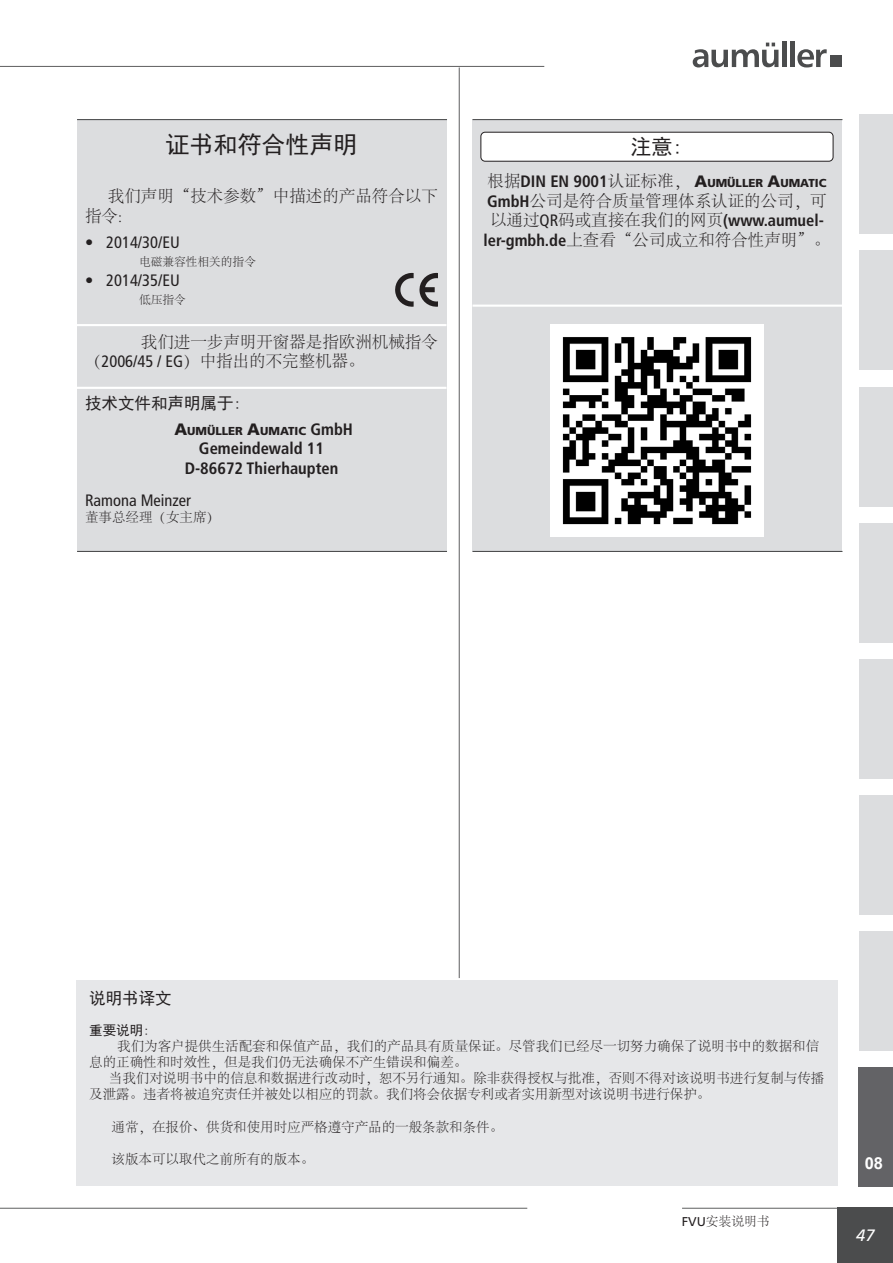
<style>
.page{position:relative;width:893px;height:1263px;background:#fff}
.page>*{position:absolute;margin:0;border:0;box-sizing:border-box;transform-origin:0 0}
._16_67_zentrieren_Kapitälchen{font:24px "Sim Hei";color:#231f20}
.CN_14_SimHei_zentriert_Kopie{font:21px "Sim Hei";color:#231f20}
.Deutsch_11_67_zentriert{font:300 16.5px/19.8px "Adobe Song Std";color:#231f20;text-align:center}
._11_57_block{font:300 16.5px/19.8px "Adobe Song Std";color:#231f20}
.Deutsch_11_57_links{font:condensed 16.5px "Frutiger LT Std";color:#231f20}
.Deutsch_11_67_zentriert-2{font:700 condensed 16.5px/19.8px "Frutiger LT Std";color:#231f20;text-align:center}
.CN_11_SimHei_block{font:16.5px "Sim Hei";color:#231f20}
.t1{font:italic 16.5px "Frutiger LT Std";color:#fff}
._11_ArialBold_mitte_weiß{font:700 16.5px "Arial";color:#fff}
.CN_9_links{font:300 13.5px/16.2px "Adobe Song Std";color:#231f20}
.CN_9_links-2{font:13.5px "Sim Hei";color:#231f20}
.t2{font:300 12.75px "Adobe Song Std";color:#231f20}
._10_57_links{font:300 11.7px "Adobe Song Std";color:#231f20}
.Deutsch_11_67_zentriert-3{font:900 11.55px "Frutiger LT Std";color:#231f20}
.s1{font-family:"Frutiger LT Std";font-weight:400;font-stretch:condensed}
.s2{font-size:16.5px}
.s3{font-weight:700;font-stretch:condensed;font-size:16.5px}
.s4{font-family:"Adobe Song Std";font-weight:300;font-size:16.5px}
.s5{font-family:"Frutiger LT Std";font-weight:700;font-stretch:condensed}
.s6{font-style:inherit}
.s7{font-family:"Frutiger LT Std";font-weight:400}
</style>
<div class="page">
<div style="left:859px;top:251px;width:34px;height:119px;background:#dcdddf"></div>
<div style="left:859px;top:387px;width:34px;height:119px;background:#dcdddf"></div>
<div style="left:859px;top:523px;width:34px;height:119px;background:#dcdddf"></div>
<div style="left:859px;top:659px;width:34px;height:119px;background:#dcdddf"></div>
<div style="left:859px;top:795px;width:34px;height:119px;background:#dcdddf"></div>
<div style="left:859px;top:931px;width:34px;height:119px;background:#dcdddf"></div>
<div style="left:859px;top:115px;width:34px;height:119px;background:#dcdddf"></div>
<hr style="left:682px;top:1208px;width:211px;height:1px;background:#4b4c4d">
<hr style="left:0;top:1208px;width:527px;height:1px;background:#4b4c4d">
<div style="left:838px;top:1208px;width:55px;height:55px;background:#4b4c4d"></div>
<div style="left:77px;top:119px;width:369px;height:433px;background:#dcdddf"></div>
<div style="left:472px;top:119px;width:370px;height:433px;background:#dcdddf"></div>
<hr style="left:459px;top:67px;width:1px;height:911px;background:#4b4c4d">
<hr style="left:473px;top:305px;width:369px;height:2px;background:#fff">
<hr style="left:77px;top:387px;width:369px;height:2px;background:#fff">
<hr style="left:473px;top:551px;width:369px;height:1px;background:#4b4c4d">
<hr style="left:473px;top:119px;width:369px;height:1px;background:#4b4c4d">
<hr style="left:77px;top:551px;width:370px;height:1px;background:#4b4c4d">
<hr style="left:77px;top:119px;width:370px;height:1px;background:#4b4c4d">
<div style="left:481px;top:132px;width:352px;height:29px;background:#fff;border-radius:4px"></div>
<div style="left:480px;top:132px;width:353px;height:30px;border:1px solid #231f20;border-radius:4px"></div>
<hr style="left:77px;top:324px;width:369px;height:2px;background:#fff">
<svg style="left:395px;top:273px;width:43px;height:34px"></svg>
<img style="left:551px;top:324px;width:212px;height:213px">
<div style="left:77px;top:980px;width:761px;height:205px;background:#e6e7e9"></div>
<hr style="left:0;top:66px;width:544px;height:1px;background:#4b4c4d">
<svg style="left:693px;top:43px;width:85px;height:24px"></svg>
<div style="left:782px;top:41px;width:5px;height:26px;background:#4b4c4d"></div>
<div style="left:790px;top:41px;width:5px;height:26px;background:#4b4c4d"></div>
<svg style="left:797px;top:49px;width:30px;height:18px"></svg>
<div style="left:830px;top:56px;width:12px;height:11px;background:#4b4c4d"></div>
<div style="left:859px;top:1067px;width:34px;height:119px;background:#636366"></div>
<p class="_16_67_zentrieren_Kapitälchen" style="left:165px;top:132px;width:193px">证书和符合性声明</p>
<p class="_11_57_block" style="left:85px;top:187px;width:354px;text-indent:23px">我们声明“技术参数”中描述的产品符合以下指令:</p>
<p class="Deutsch_11_57_links" style="left:85px;top:233px;width:96px">• 2014/30/EU</p>
<p class="_10_57_links" style="left:139px;top:255px;width:118px">电磁兼容性相关的指令</p>
<p class="Deutsch_11_57_links" style="left:85px;top:270px;width:96px">• 2014/35/EU</p>
<p class="_10_57_links" style="left:139px;top:293px;width:48px">低压指令</p>
<p class="_11_57_block" style="left:85px;top:332px;width:354px;text-indent:56px">我们进一步声明开窗器是指欧洲机械指令（<span class="s1">2006/45 / EG</span>）中指出的不完整机器。</p>
<p class="CN_11_SimHei_block" style="left:85px;top:395px;width:158px">技术文件和声明属于:</p>
<p class="Deutsch_11_67_zentriert-3" style="left:174px;top:424px;width:180px"><span class="s2">A</span>UMÜLLER <span class="s2">A</span>UMATIC <span class="s3">GmbH</span></p>
<p class="Deutsch_11_67_zentriert-2" style="left:185px;top:439px;width:155px">Gemeindewald 11<br>D-86672 Thierhaupten</p>
<p class="Deutsch_11_57_links" style="left:85px;top:491px;width:108px">Ramona Meinzer</p>
<p class="CN_9_links" style="left:85px;top:510px;width:136px">董事总经理（女主席）</p>
<p class="CN_14_SimHei_zentriert_Kopie" style="left:630px;top:136px;width:54px">注意:</p>
<p class="Deutsch_11_67_zentriert-3" style="left:488px;top:176px;width:340px"><span class="s4">根据</span><span class="s3">DIN EN 9001</span><span class="s4">认证标准，</span> <span class="s2">A</span>UMÜLLER <span class="s2">A</span>UMATIC</p>
<p class="Deutsch_11_67_zentriert" style="left:484px;top:191px;width:348px"><span class="s5">GmbH</span><span class="s6">公司是符合</span>质量管理体系认证的公司，可以通过<span class="s1">QR</span>码或直接在我们的网页<span class="s5">(www.aumuel&shy;ler-gmbh.de</span>上查看“公司成立和符合性声明”。</p>
<p class="CN_11_SimHei_block" style="left:89px;top:990px;width:84px">说明书译文</p>
<p class="CN_9_links-2" style="left:89px;top:1023px;width:62px">重要说明:</p>
<p class="CN_9_links" style="left:89px;top:1038px;width:731px;text-indent:28px">我们为客户提供生活配套和保值产品，我们的产品具有质量保证。尽管我们已经尽一切努力确保了说明书中的数据和信息的正确性和时效性，但是我们仍无法确保不产生错误和偏差。</p>
<p class="CN_9_links" style="left:89px;top:1070px;width:737px;text-indent:20px">当我们对说明书中的信息和数据进行改动时，恕不另行通知。除非获得授权与批准，否则不得对该说明书进行复制与传播及泄露。违者将被追究责任并被处以相应的罚款。我们将会依据专利或者实用新型对该说明书进行保护。</p>
<p class="CN_9_links" style="left:112px;top:1119px;width:393px">通常，在报价、供货和使用时应严格遵守产品的一般条款和条件。</p>
<p class="CN_9_links" style="left:112px;top:1151px;width:204px">该版本可以取代之前所有的版本。</p>
<p class="_11_ArialBold_mitte_weiß" style="left:865px;top:1151px;width:20px">08</p>
<p class="t2" style="left:682px;top:1214px;width:89px"><span class="s7">FVU</span>安装说明书</p>
<p class="t1" style="left:856px;top:1226px;width:20px">47</p>
</div>
